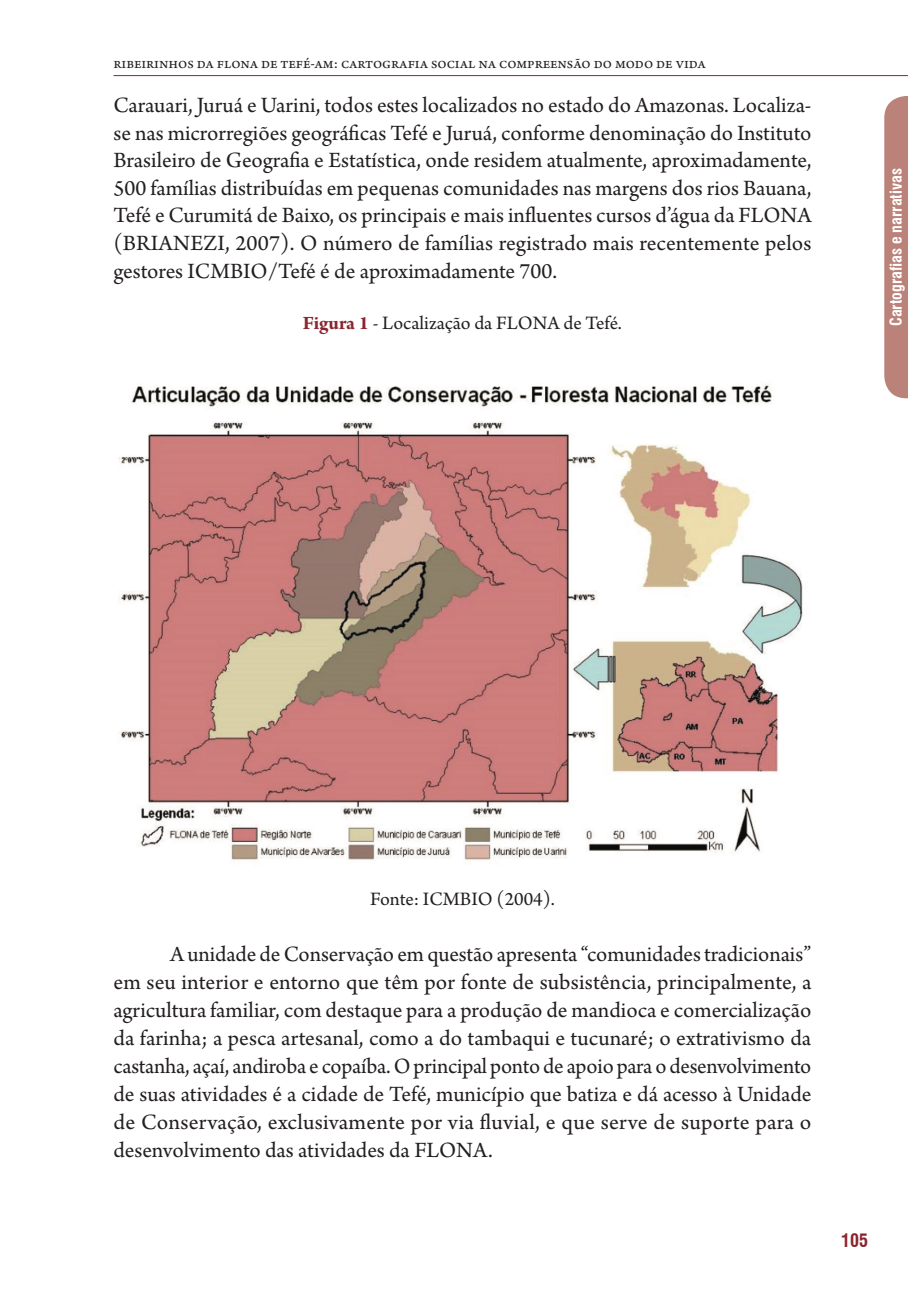
<style>
.page{position:relative;width:908px;height:1304px;background:#fff}
.page>*{position:absolute;margin:0;border:0;box-sizing:border-box;transform-origin:0 0}
.t1{font:23px/28px "Arno Pro";color:#231f20;text-align:justify}
.t2{font:20px "Arno Pro";color:#231f20}
.t3{font:700 condensed 18px "Swiss 721 BT";color:#8b242e}
.t4{font:16px "Arno Pro";color:#231f20}
.t5{font:700 condensed 16px "Swiss 721 BT";color:#fff}
.s1{font-weight:700;color:#8b242e}
</style>
<div class="page">
<hr style="left:113px;top:75px;width:794px;height:1px;background:#8b242e">
<svg style="left:884px;top:96px;width:23px;height:302px;background:#bd867e"></svg>
<img style="left:119px;top:384px;width:684px;height:477px">
<p class="t4" style="left:113px;top:54px;width:593px">Ribeirinhos da FLONA de Tefé-AM: Cartografia Social na compreensão do modo de vida</p>
<p class="t1" style="left:113px;top:92px;width:699px">Carauari, Juruá e Uarini, todos estes localizados no estado do Amazonas. Localiza&shy;se nas microrregiões geográficas Tefé e Juruá, conforme denominação do Instituto Brasileiro de Geografia e Estatística, onde residem atualmente, aproximadamente, 500 famílias distribuídas em pequenas comunidades nas margens dos rios Bauana, Tefé e Curumitá de Baixo, os principais e mais influentes cursos d’água da FLONA (BRIANEZI, 2007). O número de famílias registrado mais recentemente pelos gestores ICMBIO/Tefé é de aproximadamente 700.</p>
<p class="t2" style="left:303px;top:312px;width:320px"><span class="s1">Figura 1</span> - Localização da FLONA de Tefé.</p>
<p class="t5" style="left:885px;top:326px;width:159px;rotate:-90deg">Cartografias e narrativas</p>
<p class="t2" style="left:370px;top:888px;width:186px">Fonte: ICMBIO (2004).</p>
<p class="t1" style="left:113px;top:941px;width:699px;text-indent:57px">A unidade de Conservação em questão apresenta “comunidades tradicionais” em seu interior e entorno que têm por fonte de subsistência, principalmente, a agricultura familiar, com destaque para a produção de mandioca e comercialização da farinha; a pesca artesanal, como a do tambaqui e tucunaré; o extrativismo da castanha, açaí, andiroba e copaíba. O principal ponto de apoio para o desenvolvimento de suas atividades é a cidade de Tefé, município que batiza e dá acesso à Unidade de Conservação, exclusivamente por via fluvial, e que serve de suporte para o desenvolvimento das atividades da FLONA.</p>
<p class="t3" style="left:840px;top:1229px;width:28px">105</p>
</div>
